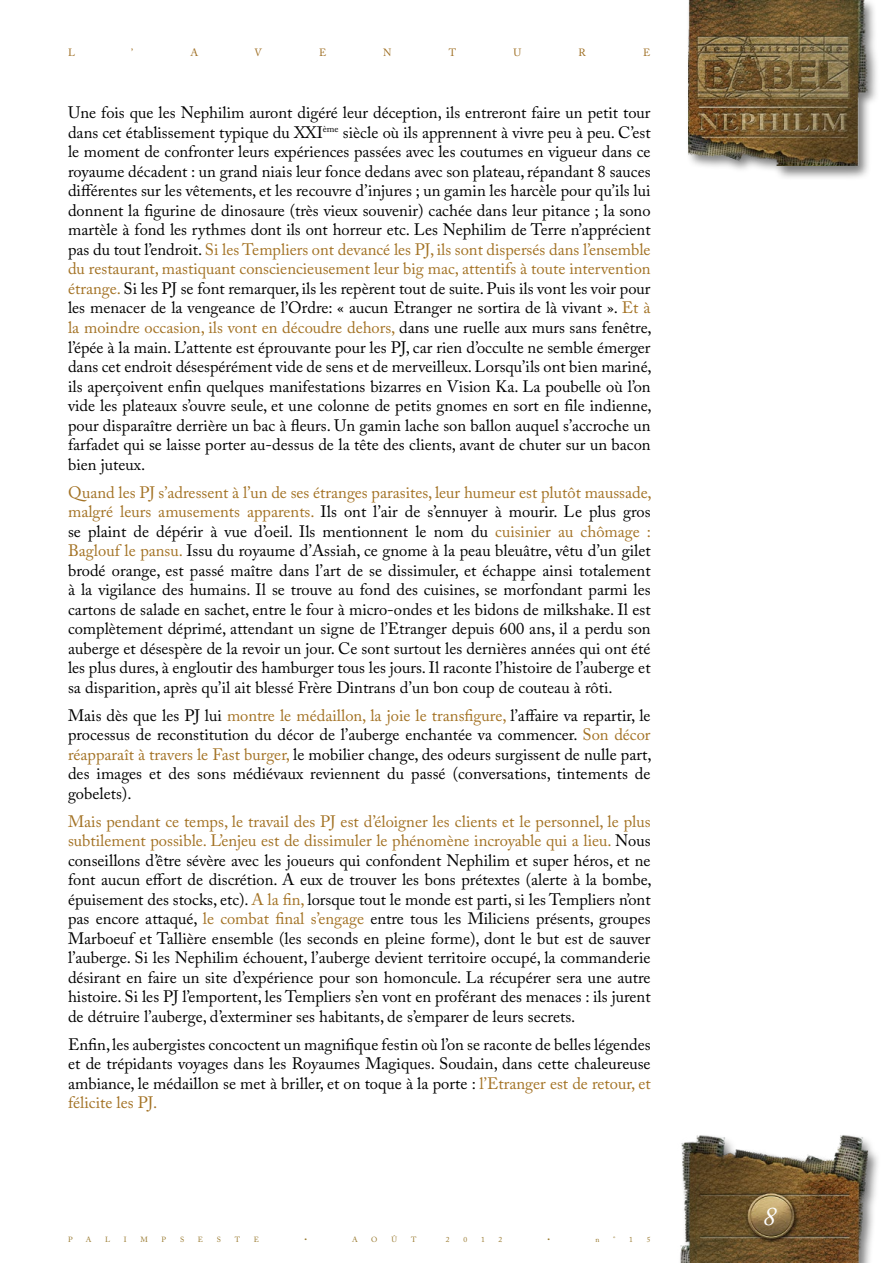
<style>
.page{position:relative;width:893px;height:1263px;background:#fff}
.page>*{position:absolute;margin:0;border:0;box-sizing:border-box;transform-origin:0 0}
.t1{font:italic 27px "Adobe Caslon Pro";color:#fff}
.t2{font:16.5px/19.5px "Adobe Caslon Pro";color:#000;text-align:justify}
.t3{font:10.5px "Adobe Caslon Pro";color:#9e6e22}
.t4{font:7.5px "Adobe Caslon Pro";color:#98782d}
.s1{color:#a37224}
</style>
<div class="page">
<div style="left:686px;top:0;width:194px;height:180px;background:#000;opacity:.51"></div>
<img style="left:689px;top:0;width:189px;height:166px">
<img style="left:680px;top:1135px;width:198px;height:128px">
<p class="t3" style="left:68px;top:47px;width:8px">L</p>
<p class="t3" style="left:131px;top:47px;width:3px">’</p>
<p class="t3" style="left:190px;top:47px;width:9px">A</p>
<p class="t3" style="left:254px;top:47px;width:9px">V</p>
<p class="t3" style="left:319px;top:47px;width:9px">E</p>
<p class="t3" style="left:383px;top:47px;width:10px">N</p>
<p class="t3" style="left:449px;top:47px;width:9px">T</p>
<p class="t3" style="left:514px;top:47px;width:9px">U</p>
<p class="t3" style="left:579px;top:47px;width:9px">R</p>
<p class="t3" style="left:643px;top:47px;width:9px">E</p>
<p class="t2" style="left:68px;top:103px;width:585px">Une fois que les Nephilim auront digéré leur déception, ils entreront faire un petit tour dans cet établissement typique du XXI<sup>ème</sup> siècle où ils apprennent à vivre peu à peu. C’est le moment de confronter leurs expériences passées avec les coutumes en vigueur dans ce royaume décadent : un grand niais leur fonce dedans avec son plateau, répandant 8 sauces différentes sur les vêtements, et les recouvre d’injures ; un gamin les harcèle pour qu’ils lui donnent la figurine de dinosaure (très vieux souvenir) cachée dans leur pitance ; la sono martèle à fond les rythmes dont ils ont horreur etc. Les Nephilim de Terre n’apprécient pas du tout l’endroit. <span class="s1">Si les Templiers ont devancé les PJ, ils sont dispersés dans l’ensemble du restaurant, mastiquant consciencieusement leur big mac, attentifs à toute intervention étrange.</span> Si les PJ se font remarquer, ils les repèrent tout de suite. Puis ils vont les voir pour les menacer de la vengeance de l’Ordre: « aucun Etranger ne sortira de là vivant ». <span class="s1">Et à la moindre occasion, ils vont en découdre dehors,</span> dans une ruelle aux murs sans fenêtre, l’épée à la main. L’attente est éprouvante pour les PJ, car rien d’occulte ne semble émerger dans cet endroit désespérément vide de sens et de merveilleux. Lorsqu’ils ont bien mariné, ils aperçoivent enfin quelques manifestations bizarres en Vision Ka. La poubelle où l’on vide les plateaux s’ouvre seule, et une colonne de petits gnomes en sort en file indienne, pour disparaître derrière un bac à fleurs. Un gamin lache son ballon auquel s’accroche un farfadet qui se laisse porter au-dessus de la tête des clients, avant de chuter sur un bacon bien juteux.</p>
<p class="t2" style="left:68px;top:482px;width:585px"><span class="s1">Quand les PJ s’adressent à l’un de ses étranges parasites, leur humeur est plutôt maussade, malgré leurs amusements apparents.</span> Ils ont l’air de s’ennuyer à mourir. Le plus gros se plaint de dépérir à vue d’oeil. Ils mentionnent le nom du <span class="s1">cuisinier au chômage :<br>Baglouf le pansu.</span> Issu du royaume d’Assiah, ce gnome à la peau bleuâtre, vêtu d’un gilet brodé orange, est passé maître dans l’art de se dissimuler, et échappe ainsi totalement à la vigilance des humains. Il se trouve au fond des cuisines, se morfondant parmi les cartons de salade en sachet, entre le four à micro-ondes et les bidons de milkshake. Il est complètement déprimé, attendant un signe de l’Etranger depuis 600 ans, il a perdu son auberge et désespère de la revoir un jour. Ce sont surtout les dernières années qui ont été les plus dures, à engloutir des hamburger tous les jours. Il raconte l’histoire de l’auberge et sa disparition, après qu’il ait blessé Frère Dintrans d’un bon coup de couteau à rôti.</p>
<p class="t2" style="left:68px;top:705px;width:585px">Mais dès que les PJ lui <span class="s1">montre le médaillon, la joie le transfigure,</span> l’affaire va repartir, le processus de reconstitution du décor de l’auberge enchantée va commencer. <span class="s1">Son décor réapparaît à travers le Fast burger,</span> le mobilier change, des odeurs surgissent de nulle part, des images et des sons médiévaux reviennent du passé (conversations, tintements de gobelets).</p>
<p class="t2" style="left:68px;top:811px;width:585px"><span class="s1">Mais pendant ce temps, le travail des PJ est d’éloigner les clients et le personnel, le plus subtilement possible. L’enjeu est de dissimuler le phénomène incroyable qui a lieu.</span> Nous conseillons d’être sévère avec les joueurs qui confondent Nephilim et super héros, et ne font aucun effort de discrétion. A eux de trouver les bons prétextes (alerte à la bombe, épuisement des stocks, etc). <span class="s1">A la fin,</span> lorsque tout le monde est parti, si les Templiers n’ont pas encore attaqué, <span class="s1">le combat final s’engage</span> entre tous les Miliciens présents, groupes Marboeuf et Tallière ensemble (les seconds en pleine forme), dont le but est de sauver l’auberge. Si les Nephilim échouent, l’auberge devient territoire occupé, la commanderie désirant en faire un site d’expérience pour son homoncule. La récupérer sera une autre histoire. Si les PJ l’emportent, les Templiers s’en vont en proférant des menaces : ils jurent de détruire l’auberge, d’exterminer ses habitants, de s’emparer de leurs secrets.</p>
<p class="t2" style="left:68px;top:1034px;width:584px">Enfin, les aubergistes concoctent un magnifique festin où l’on se raconte de belles légendes et de trépidants voyages dans les Royaumes Magiques. Soudain, dans cette chaleureuse ambiance, le médaillon se met à briller, et on toque à la porte : <span class="s1">l’Etranger est de retour, et félicite les PJ.</span></p>
<p class="t4" style="left:68px;top:1235px;width:6px">P</p>
<p class="t4" style="left:86px;top:1235px;width:7px">A</p>
<p class="t4" style="left:105px;top:1235px;width:7px">L</p>
<p class="t4" style="left:124px;top:1235px;width:4px">I</p>
<p class="t4" style="left:140px;top:1235px;width:9px">M</p>
<p class="t4" style="left:162px;top:1235px;width:6px">P</p>
<p class="t4" style="left:180px;top:1235px;width:6px">S</p>
<p class="t4" style="left:198px;top:1235px;width:7px">E</p>
<p class="t4" style="left:217px;top:1235px;width:6px">S</p>
<p class="t4" style="left:235px;top:1235px;width:7px">T</p>
<p class="t4" style="left:254px;top:1235px;width:7px">E</p>
<p class="t4" style="left:304px;top:1235px;width:4px">•</p>
<p class="t4" style="left:352px;top:1235px;width:7px">A</p>
<p class="t4" style="left:371px;top:1235px;width:8px">O</p>
<p class="t4" style="left:391px;top:1235px;width:7px">Û</p>
<p class="t4" style="left:411px;top:1235px;width:7px">T</p>
<p class="t4" style="left:446px;top:1235px;width:5px">2</p>
<p class="t4" style="left:463px;top:1235px;width:5px">0</p>
<p class="t4" style="left:481px;top:1235px;width:5px">1</p>
<p class="t4" style="left:499px;top:1235px;width:5px">2</p>
<p class="t4" style="left:548px;top:1235px;width:4px">•</p>
<p class="t4" style="left:595px;top:1235px;width:6px">n</p>
<p class="t4" style="left:613px;top:1235px;width:4px">°</p>
<p class="t4" style="left:629px;top:1235px;width:5px">1</p>
<p class="t4" style="left:647px;top:1235px;width:5px">5</p>
<h1 class="t1" style="left:763px;top:1200px;width:15px">8</h1>
</div>
